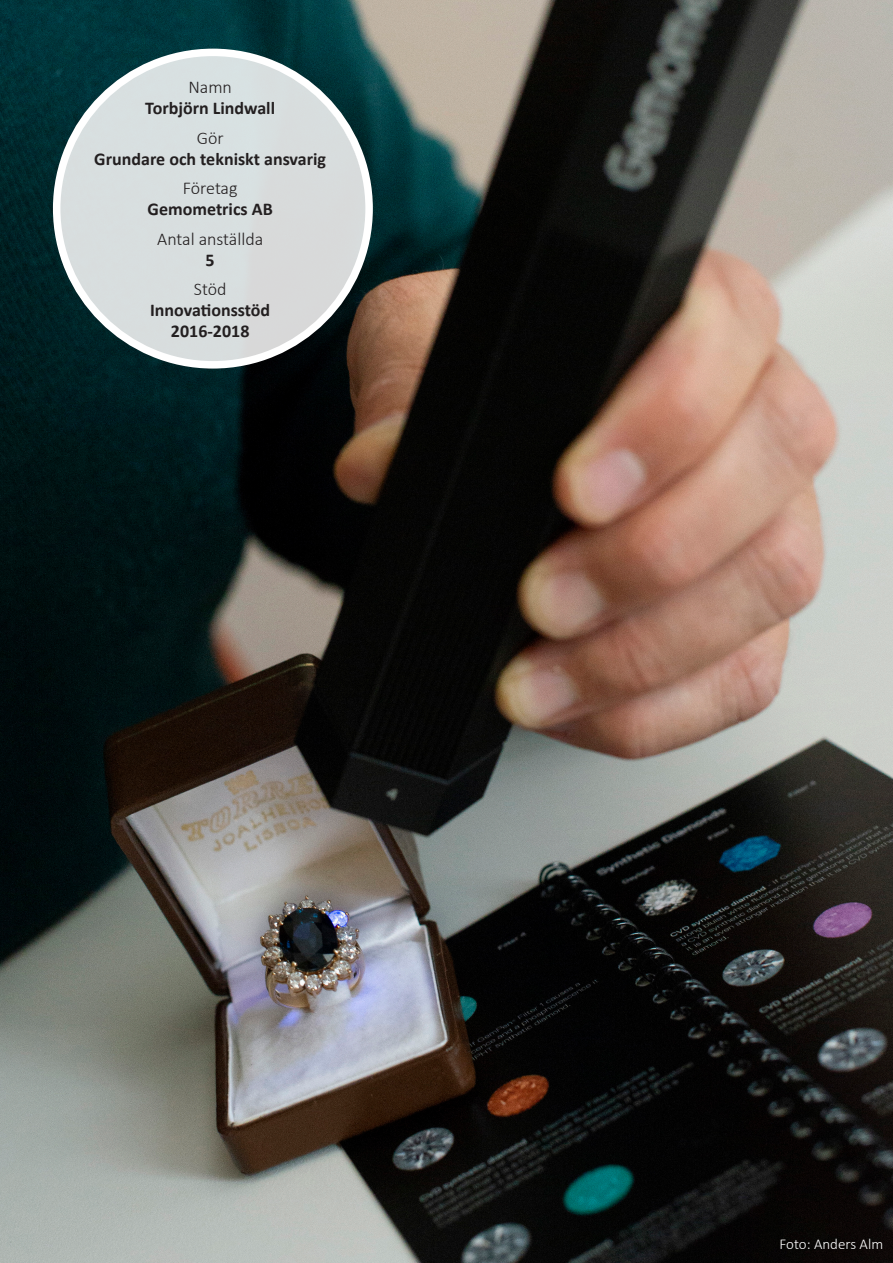
<style>
.page{position:relative;width:893px;height:1263px;background:#fff}
.page>*{position:absolute;margin:0;border:0;box-sizing:border-box;transform-origin:0 0}
.t1{font:700 18px/21px "Calibri";color:#231f20;text-align:center}
.t2{font:300 18px/21px "Calibri";color:#231f20;text-align:center}
.t3{font:300 15px "Calibri";color:#fff}
.s1{font-weight:300}
.s2{font-weight:700}
</style>
<div class="page">
<img style="left:0;top:0;width:893px;height:1263px">
<div style="left:54px;top:54px;width:312px;height:312px;background:#d8dedf;border-radius:50%"></div>
<div style="left:53px;top:49px;width:320px;height:320px;border:8px solid #fff;border-radius:50%"></div>
<p class="t1" style="left:145px;top:77px;width:131px"><span class="s1">Namn<br></span>Torbjörn Lindwall</p>
<p class="t1" style="left:94px;top:127px;width:233px"><span class="s1">Gör<br></span>Grundare och tekniskt ansvarig</p>
<p class="t1" style="left:148px;top:178px;width:127px"><span class="s1">Företag<br></span>Gemometrics AB</p>
<p class="t2" style="left:157px;top:228px;width:107px">Antal anställda<br><span class="s2">5</span></p>
<p class="t1" style="left:150px;top:279px;width:122px"><span class="s1">Stöd<br></span>Innovationsstöd<br>2016-2018</p>
<p class="t3" style="left:780px;top:1234px;width:105px">Foto: Anders Alm</p>
</div>
